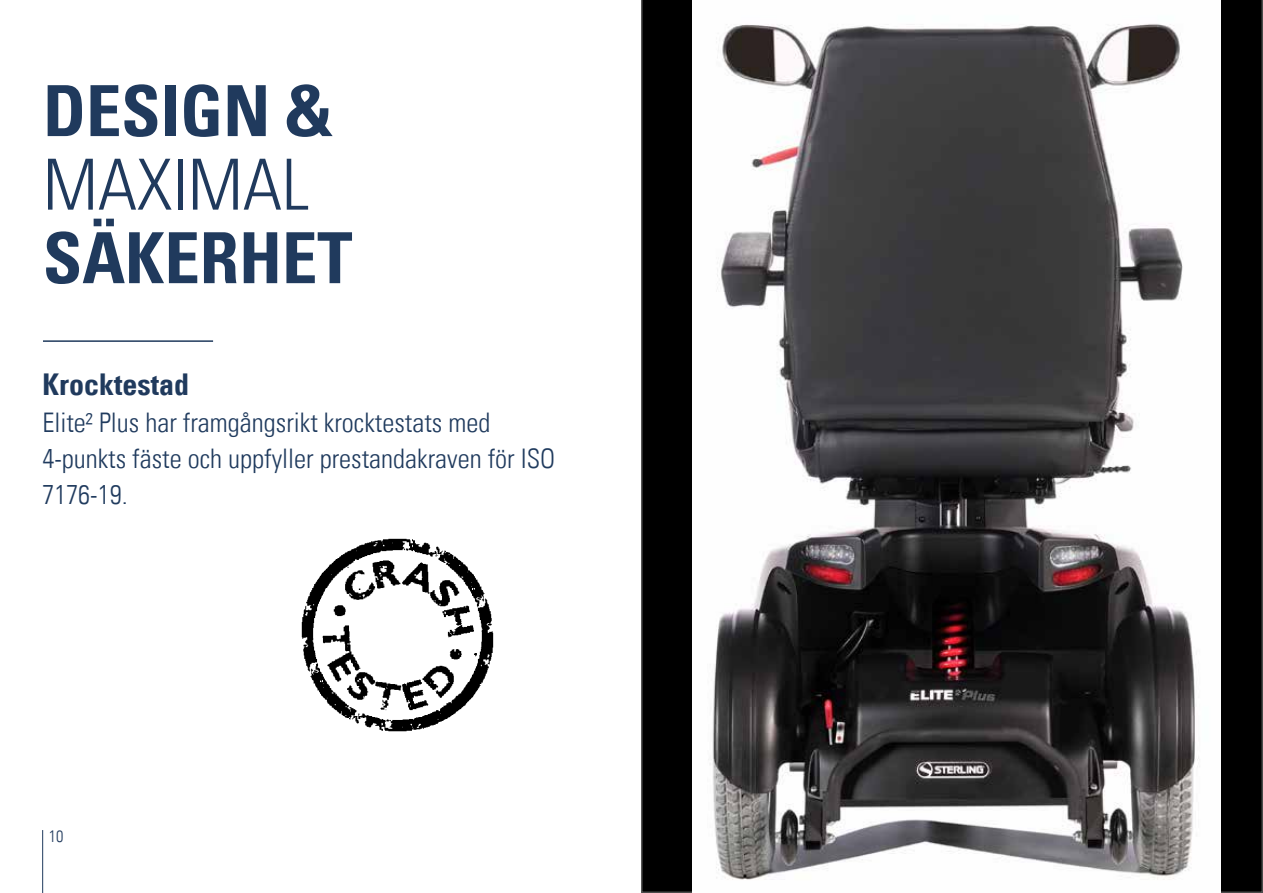
<style>
.page{position:relative;width:1263px;height:893px;background:#fff}
.page>*{position:absolute;margin:0;border:0;box-sizing:border-box;transform-origin:0 0}
.t1{font:70.5px "Univers Com 67 Bold Cond";color:#203a5d}
.t2{font:70.5px "Univers Com 47 Light Cond";color:#203a5d}
.t3{font:30px "Univers Com 67 Bold Cond";color:#203a5d}
.t4{font:27px/36px "Univers Com 47 Light Cond";color:#203b5e}
.t5{font:16.5px "Univers Com 47 Light Cond";color:#203a5d}
</style>
<div class="page">
<div style="left:641px;top:0;width:622px;height:893px;background:#000"></div>
<img style="left:692px;top:0;width:528px;height:893px">
<hr style="left:42px;top:830px;width:1px;height:63px;background:#203a5d">
<hr style="left:43px;top:340px;width:170px;height:2px;background:#203a5d">
<img style="left:301px;top:538px;width:193px;height:194px">
<h1 class="t1" style="left:43px;top:68px;width:291px">DESIGN &amp;</h1>
<h1 class="t2" style="left:43px;top:142px;width:268px">MAXIMAL</h1>
<h1 class="t1" style="left:43px;top:215px;width:311px">SÄKERHET</h1>
<p class="t3" style="left:42px;top:366px;width:148px">Krocktestad</p>
<p class="t4" style="left:42px;top:405px;width:514px">Elite² Plus har framgångsrikt krocktestats med<br>4-punkts fäste och uppfyller prestandakraven för ISO<br>7176-19.</p>
<p class="t5" style="left:49px;top:826px;width:16px">10</p>
</div>
